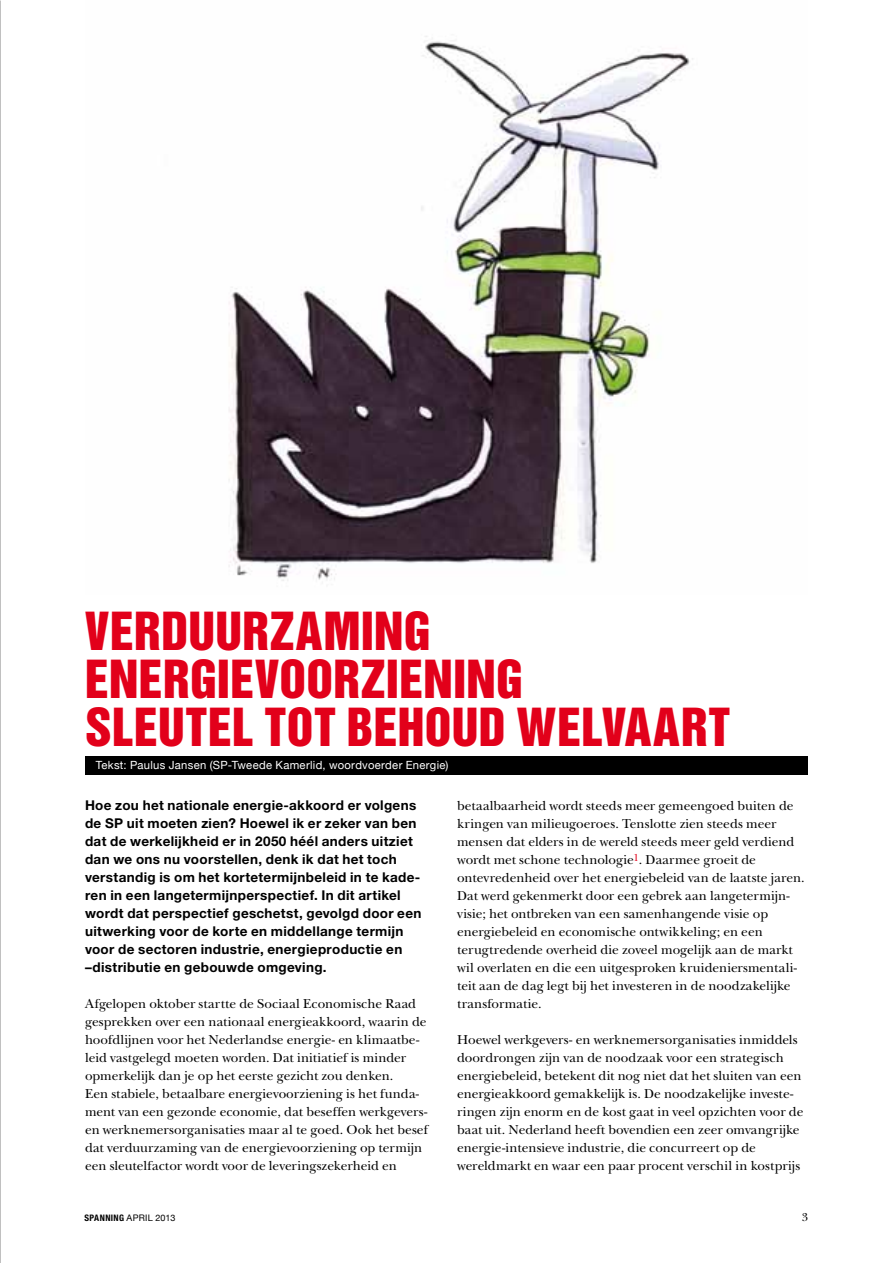
<style>
.page{position:relative;width:893px;height:1263px;background:#fff}
.page>*{position:absolute;margin:0;border:0;box-sizing:border-box;transform-origin:0 0}
.t1{font:48px/48px "Helvetica Inserat LT Std";letter-spacing:.005em;color:#e2001a}
.t2{font:13.5px/18px "New Baskerville Std";letter-spacing:-.005em;color:#000}
.t3{font:700 13.5px/18px "Helvetica Neue LT Std";letter-spacing:.025em;color:#000}
.t4{font:12px "New Baskerville Std";color:#000}
.t5{font:11.25px "Helvetica Neue";letter-spacing:.025em;color:#fff}
.t6{font:9px "Helvetica Neue";letter-spacing:.02em;color:#000}
.s1{font-family:"Helvetica Neue LT Std";font-weight:700;font-stretch:condensed}
</style>
<div class="page">
<div style="left:85px;top:756px;width:723px;height:18px;background:#000"></div>
<img style="left:229px;top:36px;width:464px;height:545px">
<h1 class="t1" style="left:85px;top:609px;width:646px">VERDUURZAMING<br>ENERGIEVOORZIENING<br>SLEUTEL TOT BEHOUD WELVAART</h1>
<p class="t5" style="left:96px;top:758px;width:354px">Tekst: Paulus Jansen (SP-Tweede Kamerlid, woordvoerder Energie)</p>
<p class="t3" style="left:85px;top:796px;width:338px">Hoe zou het nationale energie-akkoord er volgens de SP uit moeten zien? Hoewel ik er zeker van ben dat de werkelijkheid er in 2050 héél anders uitziet dan we ons nu voorstellen, denk ik dat het toch verstandig is om het kortetermijnbeleid in te kade&shy;ren in een langetermijnperspectief. In dit artikel wordt dat perspectief geschetst, gevolgd door een uitwerking voor de korte en middellange termijn voor de sectoren industrie, energieproductie en –distributie en gebouwde omgeving.</p>
<p class="t2" style="left:85px;top:995px;width:344px">Afgelopen oktober startte de Sociaal Economische Raad gesprekken over een nationaal energieakkoord, waarin de hoofdlijnen voor het Nederlandse energie- en klimaatbe&shy;leid vastgelegd moeten worden. Dat initiatief is minder opmerkelijk dan je op het eerste gezicht zou denken.<br>Een stabiele, betaalbare energievoorziening is het funda&shy;ment van een gezonde economie, dat beseffen werkgevers&shy;en werknemersorganisaties maar al te goed. Ook het besef dat verduurzaming van de energievoorziening op termijn een sleutelfactor wordt voor de leveringszekerheid en</p>
<p class="t2" style="left:457px;top:797px;width:349px">betaalbaarheid wordt steeds meer gemeengoed buiten de kringen van milieugoeroes. Tenslotte zien steeds meer mensen dat elders in de wereld steeds meer geld verdiend wordt met schone technologie<sup>1</sup>. Daarmee groeit de ontevredenheid over het energiebeleid van de laatste jaren.<br>Dat werd gekenmerkt door een gebrek aan langetermijn&shy;visie; het ontbreken van een samenhangende visie op energiebeleid en economische ontwikkeling; en een terugtredende overheid die zoveel mogelijk aan de markt wil overlaten en die een uitgesproken kruideniersmentali&shy;teit aan de dag legt bij het investeren in de noodzakelijke transformatie.</p>
<p class="t2" style="left:457px;top:1031px;width:348px">Hoewel werkgevers- en werknemersorganisaties inmiddels doordrongen zijn van de noodzaak voor een strategisch energiebeleid, betekent dit nog niet dat het sluiten van een energieakkoord gemakkelijk is. De noodzakelijke investe&shy;ringen zijn enorm en de kost gaat in veel opzichten voor de baat uit. Nederland heeft bovendien een zeer omvangrijke energie-intensieve industrie, die concurreert op de wereldmarkt en waar een paar procent verschil in kostprijs</p>
<p class="t6" style="left:84px;top:1212px;width:93px"><span class="s1">SPANNING</span> april 2013</p>
<p class="t4" style="left:802px;top:1210px;width:8px">3</p>
</div>
